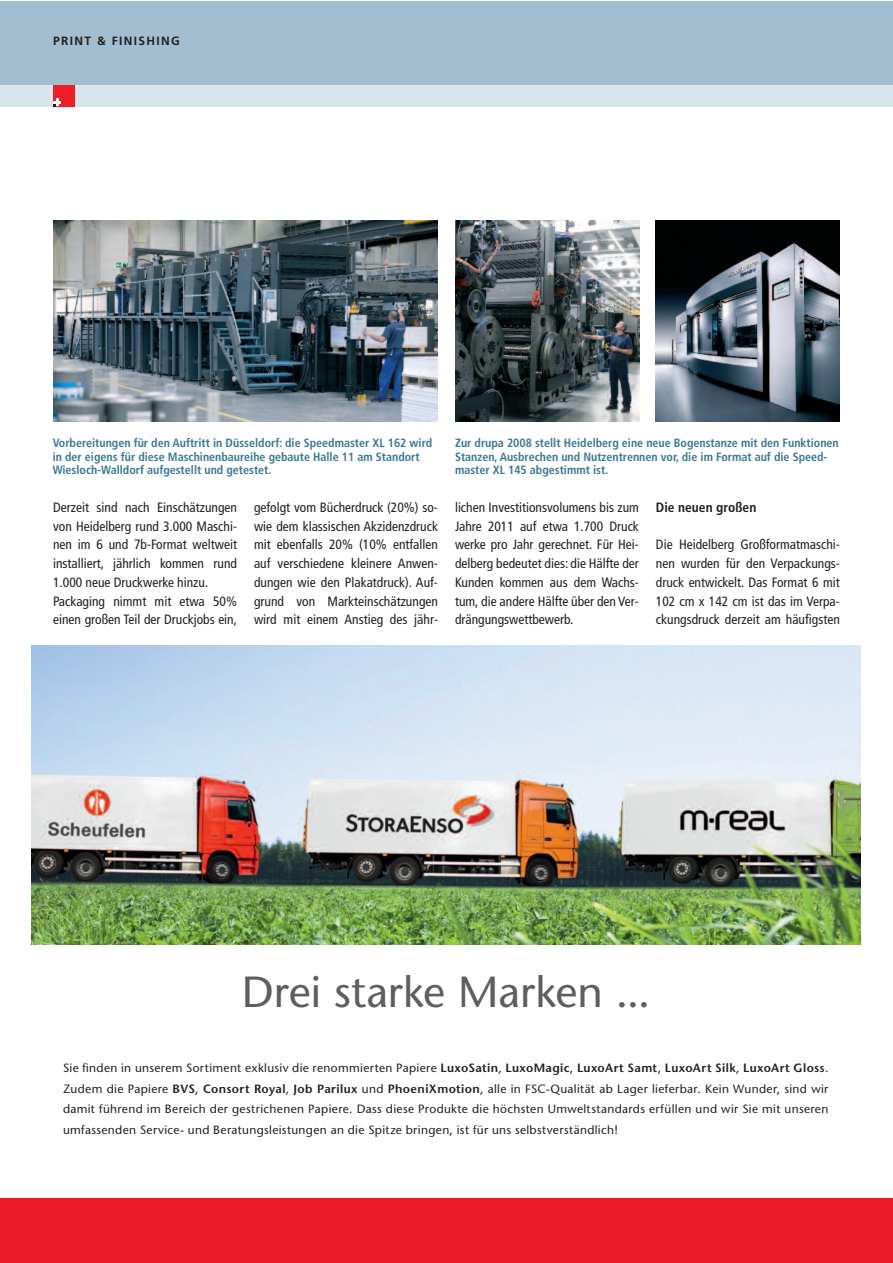
<style>
.page{position:relative;width:893px;height:1263px;background:#fff}
.page>*{position:absolute;margin:0;border:0;box-sizing:border-box;transform-origin:0 0}
.t1{font:43.5px "Papyrus Sans Regular+PFTTVA";color:#5e5e5e}
.t2{font:condensed 13.5px/18.8px "Frutiger";color:#231f20;text-align:justify}
.t3{font:700 condensed 13.5px "Frutiger";color:#231f20}
.t4{font:12px/20.7px "Papyrus Sans Regular+PFTTVA";letter-spacing:.025em;color:#231f20;text-align:justify}
.t5{font:700 condensed 12px/13.5px "Frutiger";color:#3b7897}
.t6{font:700 12px "Frutiger CE";letter-spacing:.11em;color:#231f20}
.s1{font-family:"Papyrus Sans Semi Bold+ZGHPWZ"}
</style>
<div class="page">
<div style="left:0;top:1px;width:892px;height:84px;background:#a4bed1"></div>
<div style="left:0;top:85px;width:892px;height:21px;background:#d9e5ed"></div>
<img style="left:53px;top:220px;width:385px;height:201px">
<img style="left:455px;top:220px;width:184px;height:201px">
<img style="left:656px;top:220px;width:184px;height:201px">
<div style="left:53px;top:85px;width:22px;height:21px;background:#ee1e24"></div>
<svg style="left:53px;top:98px;width:8px;height:8px"></svg>
<img style="left:31px;top:645px;width:829px;height:299px">
<div style="left:0;top:1198px;width:892px;height:65px;background:#ee1c28"></div>
<p class="t6" style="left:53px;top:34px;width:128px">PRINT &amp; FINISHING</p>
<p class="t5" style="left:53px;top:436px;width:381px">Vorbereitungen für den Auftritt in Düsseldorf: die Speedmaster XL 162 wird in der eigens für diese Maschinenbaureihe gebaute Halle 11 am Standort<br>Wiesloch-Walldorf aufgestellt und getestet.</p>
<p class="t5" style="left:455px;top:436px;width:385px">Zur drupa 2008 stellt Heidelberg eine neue Bogenstanze mit den Funktionen<br>Stanzen, Ausbrechen und Nutzentrennen vor, die im Format auf die Speed&shy;master XL 145 abgestimmt ist.</p>
<p class="t2" style="left:53px;top:498px;width:185px;text-align:left">Derzeit sind nach Einschätzungen von Heidelberg rund 3.000 Maschi&shy;nen im 6 und 7b-Format weltweit installiert, jährlich kommen rund<br>1.000 neue Druckwerke hinzu.<br>Packaging nimmt mit etwa 50% einen großen Teil der Druckjobs ein,</p>
<p class="t2" style="left:254px;top:498px;width:185px">gefolgt vom Bücherdruck (20%) so&shy;wie dem klassischen Akzidenzdruck mit ebenfalls 20% (10% entfallen auf verschiedene kleinere Anwen&shy;dungen wie den Plakatdruck). Auf&shy;grund von Markteinschätzungen wird mit einem Anstieg des jähr-</p>
<p class="t2" style="left:455px;top:498px;width:185px">lichen Investitionsvolumens bis zum Jahre 2011 auf etwa 1.700 Druck werke pro Jahr gerechnet. Für Hei&shy;delberg bedeutet dies: die Hälfte der Kunden kommen aus dem Wachs&shy;tum, die andere Hälfte über den Ver&shy;drängungswettbewerb.</p>
<p class="t3" style="left:656px;top:499px;width:102px">Die neuen großen</p>
<p class="t2" style="left:656px;top:535px;width:185px">Die Heidelberg Großformatmaschi&shy;nen wurden für den Verpackungs&shy;druck entwickelt. Das Format 6 mit 102 cm x 142 cm ist das im Verpa&shy;ckungsdruck derzeit am häufigsten</p>
<h1 class="t1" style="left:242px;top:966px;width:410px">Drei starke Marken ...</h1>
<p class="t4" style="left:63px;top:1057px;width:767px">Sie finden in unserem Sortiment exklusiv die renommierten Papiere <span class="s1">LuxoSatin</span>, <span class="s1">LuxoMagic</span>, <span class="s1">LuxoArt Samt</span>, <span class="s1">LuxoArt Silk</span>, <span class="s1">LuxoArt Gloss</span>.<br>Zudem die Papiere <span class="s1">BVS</span>, <span class="s1">Consort Royal</span>, <span class="s1">Job Parilux</span> und <span class="s1">PhoeniXmotion</span>, alle in FSC-Qualität ab Lager lieferbar. Kein Wunder, sind wir damit führend im Bereich der gestrichenen Papiere. Dass diese Produkte die höchsten Umweltstandards erfüllen und wir Sie mit unseren umfassenden Service- und Beratungsleistungen an die Spitze bringen, ist für uns selbstverständlich!</p>
</div>
